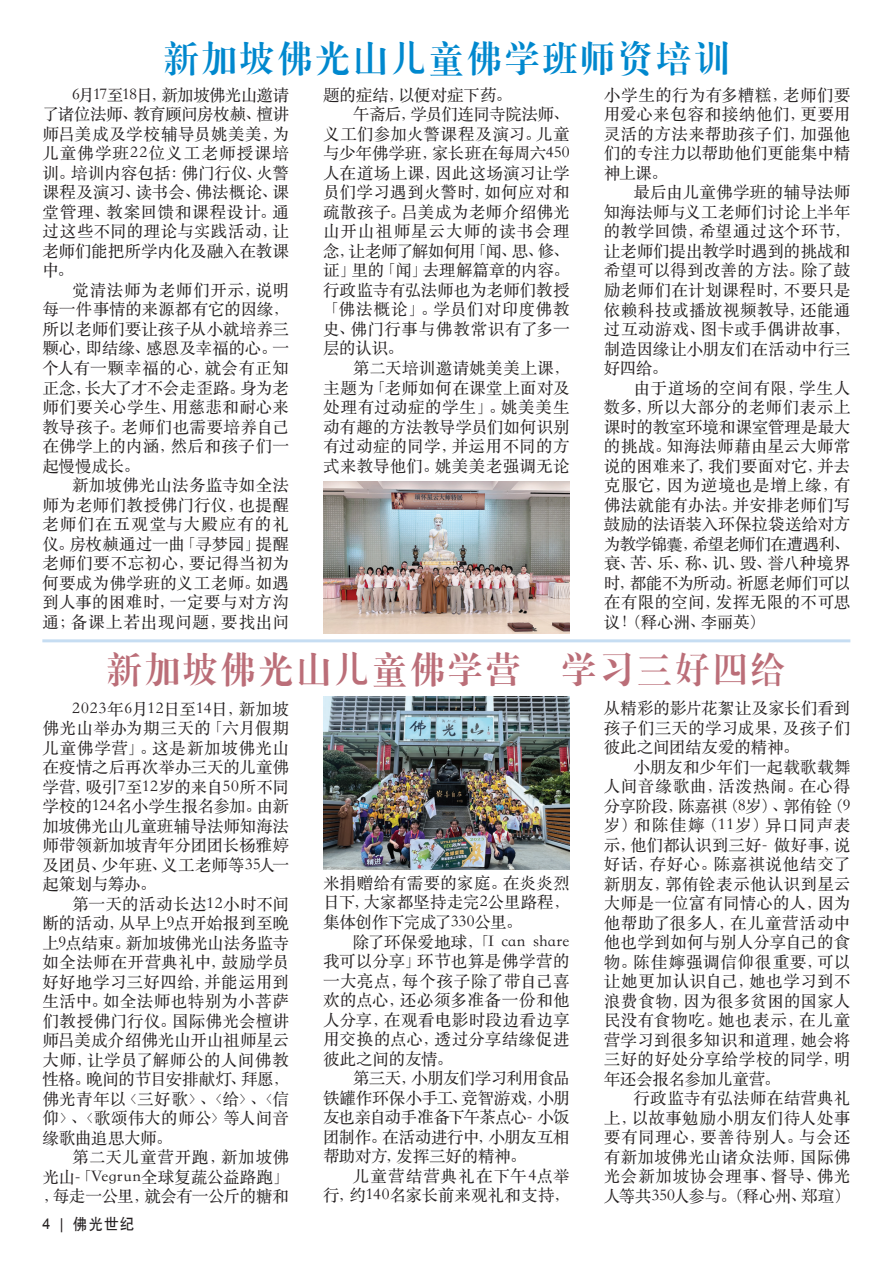
<style>
.page{position:relative;width:893px;height:1263px;background:#fff}
.page>*{position:absolute;margin:0;border:0;box-sizing:border-box;transform-origin:0 0}
.t1{font:36px "JQ Biao Song JT";letter-spacing:.11em;color:#bb6e78;scale:.95 1}
.t2{font:36px "JQ Biao Song JT";letter-spacing:.105em;color:#0088ce;scale:.95 1}
.t3{font:16.5px/19.5px "ST Songti SC Regular";letter-spacing:.01em;color:#231f20;text-align:justify}
.t4{font:16.5px "ST Songti SC Regular";letter-spacing:-.01em;color:#231f20}
.t5{font:16.5px "ST Songti SC Regular";letter-spacing:.03em;color:#231f20}
.t6{font:16.5px "ST Songti SC Regular";letter-spacing:-.03em;color:#231f20}
.t7{font:16.5px "ST Songti SC Regular";letter-spacing:.05em;color:#231f20}
.t8{font:16.5px "ST Songti SC Regular";letter-spacing:.045em;color:#231f20}
.t9{font:16.5px "ST Songti SC Regular";letter-spacing:-.035em;color:#231f20}
.t10{font:16.5px "ST Songti SC Regular";letter-spacing:.065em;color:#231f20}
.t11{font:15px "SIL Hei Med Jian";color:#231f20;scale:.95 1}
.s1{font-family:"Arial"}
</style>
<div class="page">
<img style="left:323px;top:696px;width:247px;height:173px">
<img style="left:323px;top:481px;width:247px;height:153px">
<hr style="left:42px;top:639px;width:808px;height:3px;background:#c6ddf2">
<h1 class="t2" style="left:164px;top:41px;width:596px">新加坡佛光山儿童佛学班师资培训</h1>
<p class="t3" style="left:323px;top:84px;width:191px">题的症结，以便对症下药。</p>
<p class="t9" style="left:353px;top:104px;width:218px">午斋后，学员们连同寺院法师、</p>
<p class="t3" style="left:323px;top:123px;width:248px">义工们参加火警课程及演习。儿童</p>
<p class="t4" style="left:323px;top:143px;width:248px">与少年佛学班，家长班在每周六450</p>
<p class="t3" style="left:323px;top:162px;width:248px">人在道场上课，因此这场演习让学</p>
<p class="t5" style="left:323px;top:182px;width:248px">员们学习遇到火警时，如何应对和</p>
<p class="t5" style="left:323px;top:201px;width:248px">疏散孩子。吕美成为老师介绍佛光</p>
<p class="t10" style="left:323px;top:221px;width:248px">山开山祖师星云大师的读书会理</p>
<p class="t6" style="left:323px;top:241px;width:248px">念，让老师了解如何用「闻、思、修、</p>
<p class="t4" style="left:323px;top:260px;width:248px">证」里的「闻」去理解篇章的内容。</p>
<p class="t3" style="left:323px;top:279px;width:248px">行政监寺有弘法师也为老师们教授</p>
<p class="t7" style="left:323px;top:299px;width:248px">「佛法概论」。学员们对印度佛教</p>
<p class="t3" style="left:323px;top:318px;width:248px">史、佛门行事与佛教常识有了多一</p>
<p class="t3" style="left:323px;top:338px;width:82px">层的认识。</p>
<p class="t3" style="left:353px;top:357px;width:218px">第二天培训邀请姚美美上课，</p>
<p class="t3" style="left:323px;top:377px;width:248px">主题为「老师如何在课堂上面对及</p>
<p class="t8" style="left:323px;top:397px;width:248px">处理有过动症的学生」。姚美美生</p>
<p class="t3" style="left:323px;top:416px;width:248px">动有趣的方法教导学员们如何识别</p>
<p class="t3" style="left:323px;top:435px;width:248px">有过动症的同学，并运用不同的方</p>
<p class="t3" style="left:323px;top:455px;width:248px">式来教导他们。姚美美老强调无论</p>
<p class="t3" style="left:604px;top:84px;width:248px">小学生的行为有多糟糕，老师们要用爱心来包容和接纳他们，更要用灵活的方法来帮助孩子们，加强他们的专注力以帮助他们更能集中精神上课。</p>
<p class="t3" style="left:604px;top:182px;width:248px;text-indent:30px">最后由儿童佛学班的辅导法师知海法师与义工老师们讨论上半年的教学回馈，希望通过这个环节，让老师们提出教学时遇到的挑战和希望可以得到改善的方法。除了鼓励老师们在计划课程时，不要只是依赖科技或播放视频教导，还能通过互动游戏、图卡或手偶讲故事，制造因缘让小朋友们在活动中行三好四给。</p>
<p class="t3" style="left:604px;top:377px;width:248px;text-indent:30px">由于道场的空间有限，学生人数多，所以大部分的老师们表示上课时的教室环境和课室管理是最大的挑战。知海法师藉由星云大师常说的困难来了，我们要面对它，并去克服它，因为逆境也是增上缘，有佛法就能有办法。并安排老师们写鼓励的法语装入环保拉袋送给对方为教学锦囊，希望老师们在遭遇利、衰、苦、乐、称、讥、毁、誉八种境界时，都能不为所动。祈愿老师们可以在有限的空间，发挥无限的不可思议！（释心洲、李丽英）</p>
<p class="t3" style="left:42px;top:84px;width:248px;text-indent:30px">6月17至18日，新加坡佛光山邀请了诸位法师、教育顾问房枚赪、檀讲师吕美成及学校辅导员姚美美，为儿童佛学班22位义工老师授课培训。培训内容包括：佛门行仪、火警课程及演习、读书会、佛法概论、课堂管理、教案回馈和课程设计。通过这些不同的理论与实践活动，让老师们能把所学内化及融入在教课中。</p>
<p class="t3" style="left:42px;top:279px;width:248px;text-indent:30px">觉清法师为老师们开示，说明每一件事情的来源都有它的因缘，所以老师们要让孩子从小就培养三颗心，即结缘、感恩及幸福的心。一个人有一颗幸福的心，就会有正知正念，长大了才不会走歪路。身为老师们要关心学生、用慈悲和耐心来教导孩子。老师们也需要培养自己在佛学上的内涵，然后和孩子们一起慢慢成长。</p>
<p class="t3" style="left:42px;top:474px;width:248px;text-indent:30px">新加坡佛光山法务监寺如全法师为老师们教授佛门行仪，也提醒老师们在五观堂与大殿应有的礼仪。房枚赪通过一曲「寻梦园」提醒老师们要不忘初心，要记得当初为何要成为佛学班的义工老师。如遇到人事的困难时，一定要与对方沟通；备课上若出现问题，要找出问</p>
<h1 class="t1" style="left:107px;top:651px;width:715px">新加坡佛光山儿童佛学营　学习三好四给</h1>
<p class="t3" style="left:42px;top:698px;width:248px;text-indent:30px">2023年6月12日至14日，新加坡佛光山举办为期三天的「六月假期儿童佛学营」。这是新加坡佛光山在疫情之后再次举办三天的儿童佛学营，吸引7至12岁的来自50所不同学校的124名小学生报名参加。由新加坡佛光山儿童班辅导法师知海法师带领新加坡青年分团团长杨雅婷及团员、少年班、义工老师等35人一起策划与筹办。</p>
<p class="t3" style="left:42px;top:893px;width:248px;text-indent:30px">第一天的活动长达12小时不间断的活动，从早上9点开始报到至晚上9点结束。新加坡佛光山法务监寺如全法师在开营典礼中，鼓励学员好好地学习三好四给，并能运用到生活中。如全法师也特别为小菩萨们教授佛门行仪。国际佛光会檀讲师吕美成介绍佛光山开山祖师星云大师，让学员了解师公的人间佛教性格。晚间的节目安排献灯、拜愿，佛光青年以〈三好歌〉、〈给〉、〈信仰〉、〈歌颂伟大的师公〉等人间音缘歌曲追思大师。</p>
<p class="t3" style="left:42px;top:1147px;width:248px;text-indent:30px">第二天儿童营开跑，新加坡佛光山-「Vegrun全球复蔬公益路跑」，每走一公里，就会有一公斤的糖和</p>
<p class="t11" style="left:42px;top:1213px;width:99px"><span class="s1">4 |</span> 佛光世纪</p>
<p class="t3" style="left:323px;top:872px;width:248px">米捐赠给有需要的家庭。在炎炎烈日下，大家都坚持走完2公里路程，集体创作下完成了330公里。</p>
<p class="t3" style="left:323px;top:931px;width:248px;text-indent:30px">除了环保爱地球，「I can share我可以分享」环节也算是佛学营的一大亮点，每个孩子除了带自己喜欢的点心，还必须多准备一份和他人分享，在观看电影时段边看边享用交换的点心，透过分享结缘促进彼此之间的友情。</p>
<p class="t3" style="left:323px;top:1067px;width:248px;text-indent:30px">第三天，小朋友们学习利用食品铁罐作环保小手工、竞智游戏，小朋友也亲自动手准备下午茶点心－小饭团制作。在活动进行中，小朋友互相帮助对方，发挥三好的精神。</p>
<p class="t3" style="left:323px;top:1165px;width:248px;text-align:right">儿童营结营典礼在下午4点举<br>行，约140名家长前来观礼和支持，</p>
<p class="t3" style="left:604px;top:697px;width:248px">从精彩的影片花絮让及家长们看到孩子们三天的学习成果，及孩子们彼此之间团结友爱的精神。</p>
<p class="t3" style="left:604px;top:756px;width:248px;text-indent:30px">小朋友和少年们一起载歌载舞人间音缘歌曲，活泼热闹。在心得分享阶段，陈嘉祺（8岁）、郭侑铨（9岁）和陈佳嬣（11岁）异口同声表示，他们都认识到三好－做好事，说好话，存好心。陈嘉祺说他结交了新朋友，郭侑铨表示他认识到星云大师是一位富有同情心的人，因为他帮助了很多人，在儿童营活动中他也学到如何与别人分享自己的食物。陈佳嬣强调信仰很重要，可以让她更加认识自己，她也学习到不浪费食物，因为很多贫困的国家人民没有食物吃。她也表示，在儿童营学习到很多知识和道理，她会将三好的好处分享给学校的同学，明年还会报名参加儿童营。</p>
<p class="t3" style="left:604px;top:1088px;width:248px;text-indent:30px">行政监寺有弘法师在结营典礼上，以故事勉励小朋友们待人处事要有同理心，要善待别人。与会还有新加坡佛光山诸众法师，国际佛光会新加坡协会理事、督导、佛光人等共350人参与。（释心州、郑瑄）</p>
</div>
